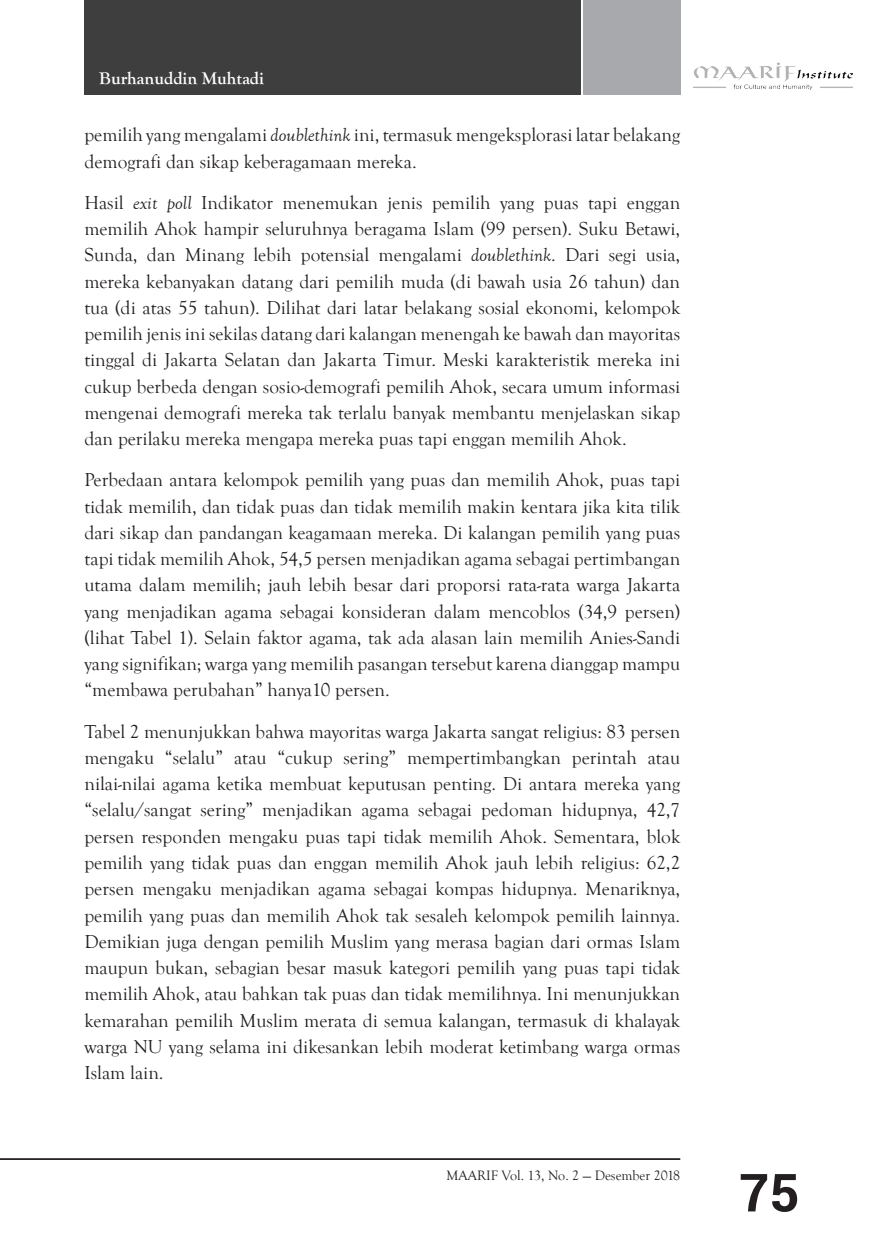
<style>
.page{position:relative;width:869px;height:1241px;background:#fff}
.page>*{position:absolute;margin:0;border:0;box-sizing:border-box;transform-origin:0 0}
.t1{font:700 52.5px "Roboto";color:#231f20}
.Text{font:19.25px/26.2px "Goudy Old Style T";color:#231f20;text-align:justify}
.t2{font:700 17.5px "Goudy Old Style T";color:#fff}
.t3{font:14px "Goudy Old Style T";color:#231f20}
.s1{font-style:italic}
</style>
<div class="page">
<div style="left:582px;top:0;width:98px;height:94px;background:#a8a9ad"></div>
<hr style="left:0;top:1157px;width:680px;height:2px;background:#231f20">
<div style="left:84px;top:0;width:496px;height:94px;background:#3e3e3f"></div>
<img style="left:693px;top:63px;width:159px;height:26px">
<p class="t2" style="left:99px;top:69px;width:166px">Burhanuddin Muhtadi</p>
<p class="Text" style="left:84px;top:122px;width:597px">pemilih yang mengalami <span class="s1">doublethink</span> ini, termasuk mengeksplorasi latar belakang demografi dan sikap keberagamaan mereka.</p>
<p class="Text" style="left:84px;top:190px;width:597px">Hasil <span class="s1">exit poll</span> Indikator menemukan jenis pemilih yang puas tapi enggan memilih Ahok hampir seluruhnya beragama Islam (99 persen). Suku Betawi, Sunda, dan Minang lebih potensial mengalami <span class="s1">doublethink</span>. Dari segi usia, mereka kebanyakan datang dari pemilih muda (di bawah usia 26 tahun) dan tua (di atas 55 tahun). Dilihat dari latar belakang sosial ekonomi, kelompok pemilih jenis ini sekilas datang dari kalangan menengah ke bawah dan mayoritas tinggal di Jakarta Selatan dan Jakarta Timur. Meski karakteristik mereka ini cukup berbeda dengan sosio-demografi pemilih Ahok, secara umum informasi mengenai demografi mereka tak terlalu banyak membantu menjelaskan sikap dan perilaku mereka mengapa mereka puas tapi enggan memilih Ahok.</p>
<p class="Text" style="left:84px;top:467px;width:597px">Perbedaan antara kelompok pemilih yang puas dan memilih Ahok, puas tapi tidak memilih, dan tidak puas dan tidak memilih makin kentara jika kita tilik dari sikap dan pandangan keagamaan mereka. Di kalangan pemilih yang puas tapi tidak memilih Ahok, 54,5 persen menjadikan agama sebagai pertimbangan utama dalam memilih; jauh lebih besar dari proporsi rata-rata warga Jakarta yang menjadikan agama sebagai konsideran dalam mencoblos (34,9 persen) (lihat Tabel 1). Selain faktor agama, tak ada alasan lain memilih Anies-Sandi yang signifikan; warga yang memilih pasangan tersebut karena dianggap mampu “membawa perubahan” hanya10 persen.</p>
<p class="Text" style="left:84px;top:718px;width:597px">Tabel 2 menunjukkan bahwa mayoritas warga Jakarta sangat religius: 83 persen mengaku “selalu” atau “cukup sering” mempertimbangkan perintah atau nilai-nilai agama ketika membuat keputusan penting. Di antara mereka yang “selalu/sangat sering” menjadikan agama sebagai pedoman hidupnya, 42,7 persen responden mengaku puas tapi tidak memilih Ahok. Sementara, blok pemilih yang tidak puas dan enggan memilih Ahok jauh lebih religius: 62,2 persen mengaku menjadikan agama sebagai kompas hidupnya. Menariknya, pemilih yang puas dan memilih Ahok tak sesaleh kelompok pemilih lainnya.<br>Demikian juga dengan pemilih Muslim yang merasa bagian dari ormas Islam maupun bukan, sebagian besar masuk kategori pemilih yang puas tapi tidak memilih Ahok, atau bahkan tak puas dan tidak memilihnya. Ini menunjukkan kemarahan pemilih Muslim merata di semua kalangan, termasuk di khalayak warga NU yang selama ini dikesankan lebih moderat ketimbang warga ormas Islam lain.</p>
<p class="t3" style="left:446px;top:1167px;width:235px">MAARIF Vol. 13, No. 2 — Desember 2018</p>
<h1 class="t1" style="left:738px;top:1155px;width:62px">75</h1>
</div>
